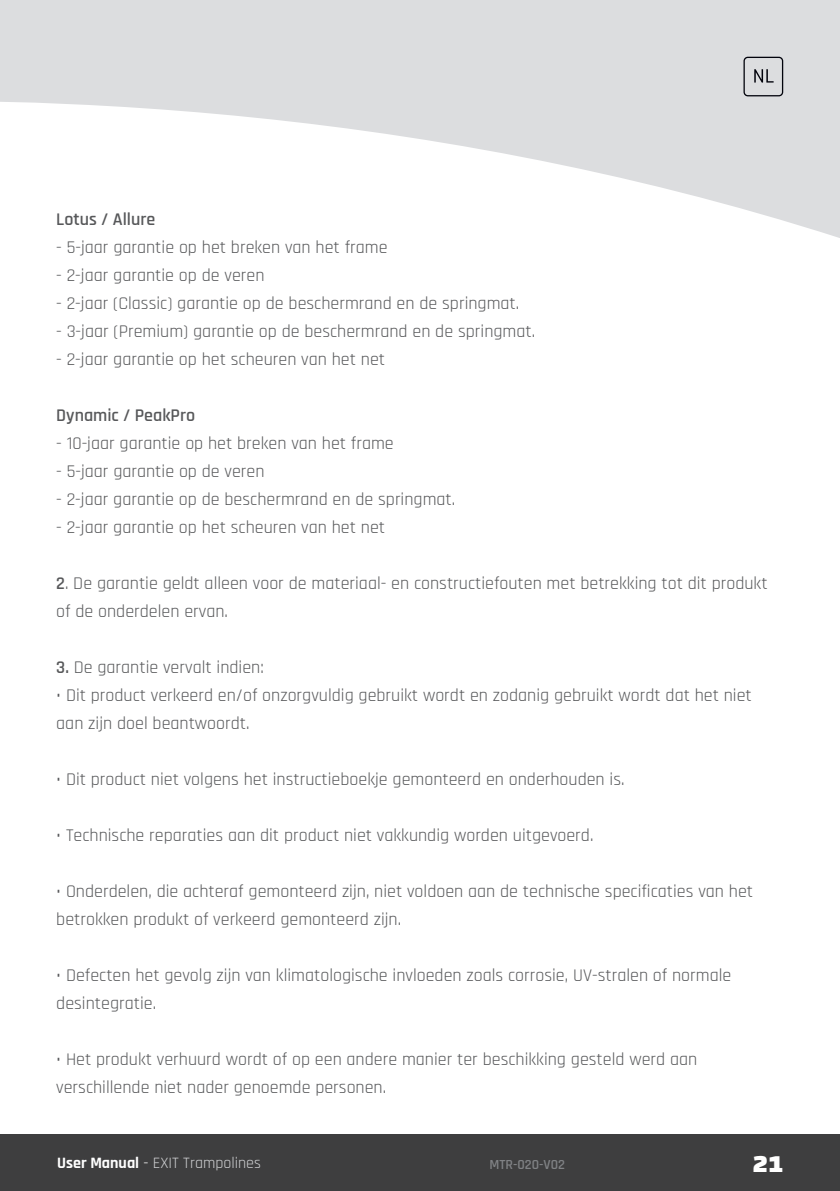
<style>
.page{position:relative;width:840px;height:1191px;background:#fff}
.page>*{position:absolute;margin:0;border:0;box-sizing:border-box;transform-origin:0 0}
.t1{font:25.2px "Changa One";color:#fff}
.t2{font:18px/28px "Rajdhani";color:#57585a}
.t3{font:600 18px "Rajdhani";color:#57585a}
.t4{font:16px "Rajdhani";color:#d1d2d4}
.t5{font:600 14px "Rajdhani";color:#808285}
.s1{font-weight:600}
.s2{font-weight:700;color:#fff}
.s3{color:#fff}
</style>
<div class="page">
<svg style="left:0;top:0;width:839px;height:238px;fill:#dcdddf"></svg>
<svg style="left:753px;top:69px;width:20px;height:14px"></svg>
<div style="left:743px;top:57px;width:39px;height:39px;border:1px solid #02030c;border-radius:4px"></div>
<div style="left:0;top:1134px;width:839px;height:57px;background:#3e3e3f"></div>
<p class="t3" style="left:56px;top:208px;width:100px">Lotus / Allure</p>
<p class="t2" style="left:56px;top:234px;width:332px">- 5-jaar garantie op het breken van het frame</p>
<p class="t2" style="left:56px;top:262px;width:210px">- 2-jaar garantie op de veren</p>
<p class="t2" style="left:56px;top:290px;width:464px">- 2-jaar (Classic) garantie op de beschermrand en de springmat.</p>
<p class="t2" style="left:56px;top:318px;width:480px">- 3-jaar (Premium) garantie op de beschermrand en de springmat.</p>
<p class="t2" style="left:56px;top:346px;width:330px">- 2-jaar garantie op het scheuren van het net</p>
<p class="t3" style="left:56px;top:404px;width:140px">Dynamic / PeakPro</p>
<p class="t2" style="left:56px;top:430px;width:339px">- 10-jaar garantie op het breken van het frame</p>
<p class="t2" style="left:56px;top:458px;width:210px">- 5-jaar garantie op de veren</p>
<p class="t2" style="left:56px;top:486px;width:400px">- 2-jaar garantie op de beschermrand en de springmat.</p>
<p class="t2" style="left:56px;top:514px;width:330px">- 2-jaar garantie op het scheuren van het net</p>
<p class="t2" style="left:56px;top:570px;width:712px"><span class="s1">2</span>. De garantie geldt alleen voor de materiaal- en constructiefouten met betrekking tot dit produkt of de onderdelen ervan.</p>
<p class="t2" style="left:56px;top:654px;width:209px"><span class="s1">3.</span> De garantie vervalt indien:</p>
<p class="t2" style="left:56px;top:682px;width:696px">• Dit product verkeerd en/of onzorgvuldig gebruikt wordt en zodanig gebruikt wordt dat het niet aan zijn doel beantwoordt.</p>
<p class="t2" style="left:56px;top:766px;width:569px">• Dit product niet volgens het instructieboekje gemonteerd en onderhouden is.</p>
<p class="t2" style="left:56px;top:822px;width:538px">• Technische reparaties aan dit product niet vakkundig worden uitgevoerd.</p>
<p class="t2" style="left:56px;top:878px;width:698px">• Onderdelen, die achteraf gemonteerd zijn, niet voldoen aan de technische specificaties van het betrokken produkt of verkeerd gemonteerd zijn.</p>
<p class="t2" style="left:56px;top:962px;width:676px">• Defecten het gevolg zijn van klimatologische invloeden zoals corrosie, UV-stralen of normale desintegratie.</p>
<p class="t2" style="left:56px;top:1046px;width:642px">• Het produkt verhuurd wordt of op een andere manier ter beschikking gesteld werd aan verschillende niet nader genoemde personen.</p>
<p class="t4" style="left:57px;top:1154px;width:205px"><span class="s2">User Manual</span> <span class="s3">-</span> EXIT Trampolines</p>
<p class="t5" style="left:489px;top:1156px;width:77px">MTR-020-V02</p>
<h1 class="t1" style="left:752px;top:1149px;width:32px">21</h1>
</div>
